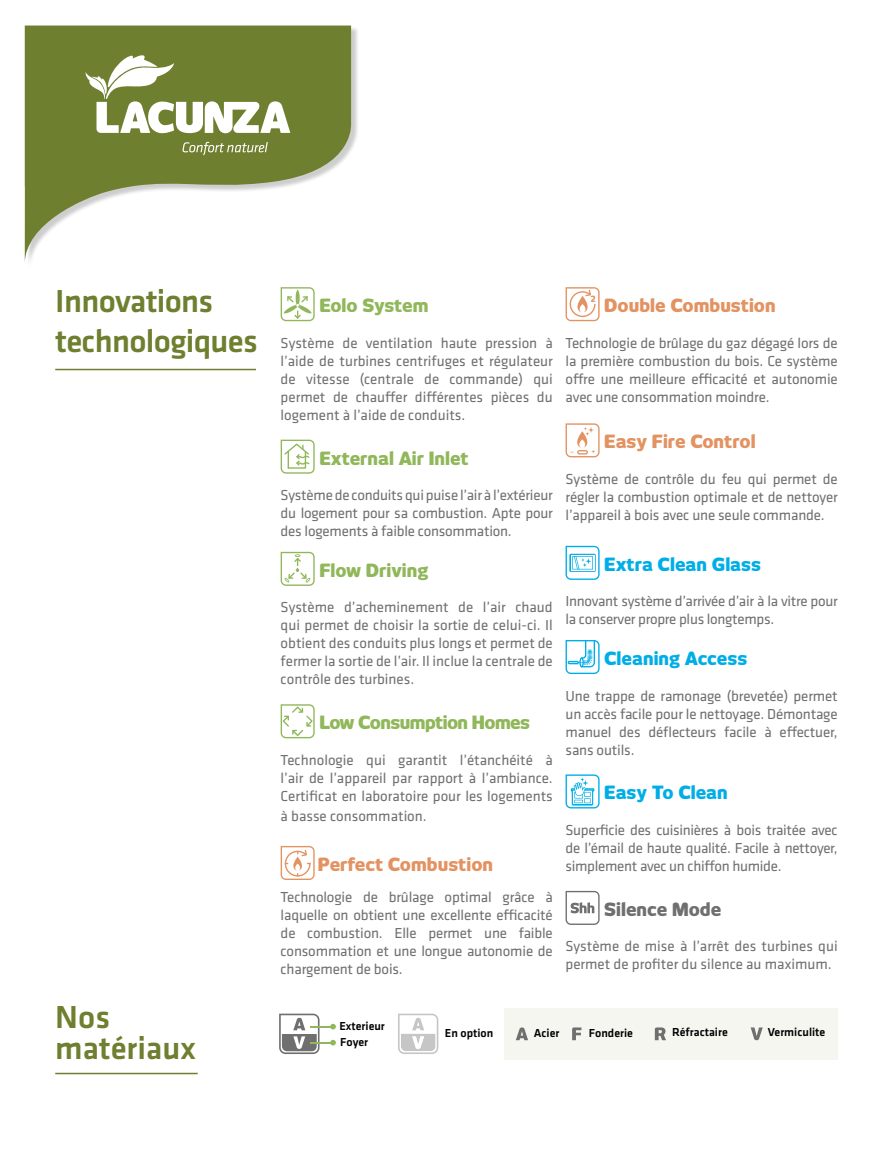
<style>
.page{position:relative;width:893px;height:1170px;background:#fff}
.page>*{position:absolute;margin:0;border:0;box-sizing:border-box;transform-origin:0 0}
.t1{font:33px/39.6px "Klavika Medium TF";letter-spacing:-.02em;color:#6e7f2f}
.t2{font:33px/31.2px "Klavika Medium TF";color:#6e7f2f}
.t3{font:800 18px "New June";color:#e39261}
.t4{font:800 18px "New June";color:#00aee7}
.t5{font:800 18px "New June";color:#90b759}
.t6{font:800 18px "New June";letter-spacing:-.03em;color:#90b759}
.t7{font:800 18px "New June";color:#706f6f}
.t8{font:15px/18px "Klavika Basic";letter-spacing:-.01em;color:#706f6f;text-align:justify}
.t9{font:500 12px "Klavika Basic";color:#000}
</style>
<div class="page">
<div style="left:504px;top:1008px;width:334px;height:51px;background:#f6f6f1"></div>
<svg style="left:281px;top:287px;width:34px;height:34px"></svg>
<svg style="left:281px;top:439px;width:34px;height:34px"></svg>
<svg style="left:281px;top:551px;width:34px;height:35px"></svg>
<svg style="left:281px;top:704px;width:34px;height:34px"></svg>
<svg style="left:281px;top:846px;width:34px;height:33px"></svg>
<svg style="left:566px;top:287px;width:34px;height:34px"></svg>
<svg style="left:566px;top:423px;width:34px;height:34px"></svg>
<svg style="left:566px;top:546px;width:34px;height:34px"></svg>
<svg style="left:566px;top:640px;width:34px;height:34px"></svg>
<svg style="left:566px;top:774px;width:34px;height:34px"></svg>
<svg style="left:566px;top:890px;width:34px;height:34px"></svg>
<svg style="left:398px;top:1013px;width:40px;height:40px"></svg>
<svg style="left:279px;top:1013px;width:41px;height:40px"></svg>
<hr style="left:311px;top:1025px;width:22px;height:2px;background:#90b759">
<svg style="left:330px;top:1023px;width:6px;height:6px"></svg>
<hr style="left:311px;top:1041px;width:22px;height:2px;background:#90b759">
<svg style="left:330px;top:1039px;width:6px;height:6px"></svg>
<div style="left:26px;top:27px;width:333px;height:244px;background:#000;opacity:.2"></div>
<svg style="left:25px;top:26px;width:326px;height:238px;fill:#6e7f2f"></svg>
<hr style="left:55px;top:369px;width:201px;height:1px;background:#6e7f2f">
<hr style="left:55px;top:1072px;width:143px;height:2px;background:#6e7f2f">
<svg style="left:85px;top:53px;width:205px;height:83px"></svg>
<svg style="left:183px;top:142px;width:85px;height:13px"></svg>
<svg style="left:572px;top:1027px;width:9px;height:13px"></svg>
<svg style="left:751px;top:1027px;width:12px;height:13px"></svg>
<svg style="left:655px;top:1027px;width:11px;height:13px"></svg>
<svg style="left:516px;top:1027px;width:12px;height:13px"></svg>
<h1 class="t1" style="left:55px;top:282px;width:204px">Innovations technologiques</h1>
<h1 class="t2" style="left:55px;top:1002px;width:142px">Nos matériaux</h1>
<p class="t5" style="left:319px;top:295px;width:111px">Eolo System</p>
<p class="t8" style="left:281px;top:333px;width:274px">Système de ventilation haute pression à l’aide de turbines centrifuges et régulateur de vitesse (centrale de commande) qui permet de chauffer différentes pièces du logement à l’aide de conduits.</p>
<p class="t5" style="left:319px;top:447px;width:151px">External Air Inlet</p>
<p class="t8" style="left:281px;top:485px;width:274px">Système de conduits qui puise l’air à l’extérieur du logement pour sa combustion. Apte pour des logements à faible consommation.</p>
<p class="t5" style="left:319px;top:559px;width:111px">Flow Driving</p>
<p class="t8" style="left:281px;top:598px;width:274px">Système d’acheminement de l’air chaud qui permet de choisir la sortie de celui-ci. Il obtient des conduits plus longs et permet de fermer la sortie de l’air. Il inclue la centrale de contrôle des turbines.</p>
<p class="t6" style="left:319px;top:712px;width:212px">Low Consumption Homes</p>
<p class="t8" style="left:281px;top:750px;width:274px">Technologie qui garantit l’étanchéité à l’air de l’appareil par rapport à l’ambiance.<br>Certificat en laboratoire pour les logements</p>
<p class="t8" style="left:281px;top:806px;width:148px">à basse consommation.</p>
<p class="t3" style="left:318px;top:853px;width:177px">Perfect Combustion</p>
<p class="t8" style="left:281px;top:887px;width:274px">Technologie de brûlage optimal grâce à laquelle on obtient une excellente efficacité de combustion. Elle permet une faible consommation et une longue autonomie de chargement de bois.</p>
<p class="t3" style="left:604px;top:295px;width:173px">Double Combustion</p>
<p class="t8" style="left:566px;top:333px;width:274px">Technologie de brûlage du gaz dégagé lors de la première combustion du bois. Ce système offre une meilleure efficacité et autonomie avec une consommation moindre.</p>
<p class="t3" style="left:604px;top:431px;width:153px">Easy Fire Control</p>
<p class="t8" style="left:566px;top:469px;width:274px">Système de contrôle du feu qui permet de régler la combustion optimale et de nettoyer l’appareil à bois avec une seule commande.</p>
<p class="t4" style="left:604px;top:553px;width:158px">Extra Clean Glass</p>
<p class="t8" style="left:566px;top:592px;width:274px">Innovant système d’arrivée d’air à la vitre pour la conserver propre plus longtemps.</p>
<p class="t4" style="left:604px;top:647px;width:145px">Cleaning Access</p>
<p class="t8" style="left:566px;top:686px;width:274px">Une trappe de ramonage (brevetée) permet un accès facile pour le nettoyage. Démontage manuel des déflecteurs facile à effectuer, sans outils.</p>
<p class="t4" style="left:604px;top:782px;width:125px">Easy To Clean</p>
<p class="t8" style="left:566px;top:820px;width:274px">Superficie des cuisinières à bois traitée avec de l’émail de haute qualité. Facile à nettoyer, simplement avec un chiffon humide.</p>
<p class="t7" style="left:604px;top:898px;width:119px">Silence Mode</p>
<p class="t8" style="left:566px;top:936px;width:274px">Système de mise à l’arrêt des turbines qui permet de profiter du silence au maximum.</p>
<p class="t9" style="left:339px;top:1018px;width:47px">Exterieur</p>
<p class="t9" style="left:340px;top:1034px;width:29px">Foyer</p>
<p class="t9" style="left:445px;top:1025px;width:50px">En option</p>
<p class="t9" style="left:534px;top:1025px;width:27px">Acier</p>
<p class="t9" style="left:589px;top:1025px;width:46px">Fonderie</p>
<p class="t9" style="left:672px;top:1023px;width:57px">Réfractaire</p>
<p class="t9" style="left:768px;top:1023px;width:59px">Vermiculite</p>
</div>
